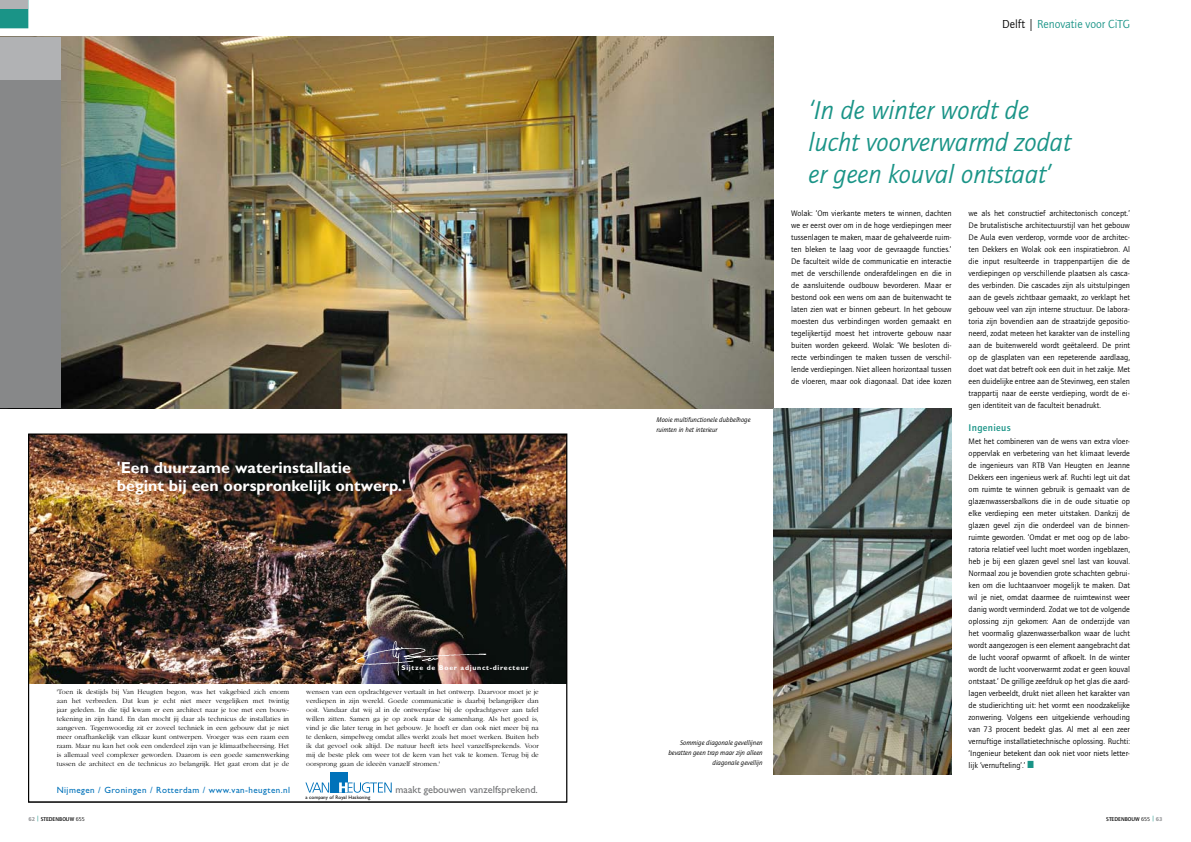
<style>
.page{position:relative;width:1191px;height:842px;background:#fff}
.page>*{position:absolute;margin:0;border:0;box-sizing:border-box;transform-origin:0 0}
.t1{font:italic 26.7px/32px "Quay Sans";color:#1a9487}
.t2{font:700 16px/18px "Gill Sans";color:#fff}
.t3{font:12px "Quay Sans";color:#1a9487}
.t4{font:10.3px "Gill Sans";color:#707173}
.t5{font:500 10px "Quay Sans";letter-spacing:.03em;color:#1a9487}
.t6{font:9px "Gill Sans";letter-spacing:.05em;color:#0072ba}
.t7{font:8.2px/12px "Quay Sans";color:#000;text-align:justify}
.t8{font:300 7px/9px "Garamond";color:#000;text-align:justify}
.t9{font:italic 7px/10px "Quay Sans";color:#000}
.t10{font:700 7px "Gill Sans";letter-spacing:.1em;color:#fff}
.t11{font:500 5.7px "Quay Sans";color:#000}
.t12{font:5.1px "Gill Sans";letter-spacing:.01em;color:#000}
.s1{color:#000}
.s2{color:#1a9487}
.s3{font-weight:900;color:#9c9d9f}
.s4{font-weight:400}
</style>
<div class="page">
<img style="left:31px;top:436px;width:534px;height:247px">
<div style="left:330px;top:772px;width:18px;height:20px;background:#0072ba"></div>
<svg style="left:305px;top:782px;width:24px;height:10px"></svg>
<svg style="left:339px;top:782px;width:53px;height:11px"></svg>
<img style="left:353px;top:639px;width:136px;height:38px">
<img style="left:61px;top:37px;width:712px;height:371px">
<img style="left:773px;top:408px;width:178px;height:366px">
<div style="left:0;top:76px;width:61px;height:332px;background:#878889"></div>
<div style="left:0;top:37px;width:61px;height:42px;background:#b1b2b4"></div>
<div style="left:0;top:0;width:28px;height:28px;background:#1a9487"></div>
<div style="left:0;top:0;width:28px;height:9px;background:#b1b2b4"></div>
<h3 class="t3" style="left:1002px;top:18px;width:129px"><span class="s1">Delft |</span> Renovatie voor CiTG</h3>
<h2 class="t2" style="left:117px;top:459px;width:291px">'Een duurzame waterinstallatie<br>begint bij een oorspronkelijk ontwerp.'</h2>
<p class="t10" style="left:401px;top:663px;width:129px">Sijtze de Boer adjunct-directeur</p>
<p class="t8" style="left:57px;top:687px;width:234px">'Toen ik destijds bij Van Heugten begon, was het vakgebied zich enorm aan het verbreden. Dat kun je echt niet meer vergelijken met twintig jaar geleden. In die tijd kwam er een architect naar je toe met een bouw&shy;tekening in zijn hand. En dan mocht jij daar als technicus de installaties in aangeven. Tegenwoordig zit er zoveel techniek in een gebouw dat je niet meer onafhankelijk van elkaar kunt ontwerpen. Vroeger was een raam een raam. Maar nu kan het ook een onderdeel zijn van je klimaatbeheersing. Het is allemaal veel complexer geworden. Daarom is een goede samenwerking tussen de architect en de technicus zo belangrijk. Het gaat erom dat je de</p>
<p class="t8" style="left:306px;top:687px;width:234px">wensen van een opdrachtgever vertaalt in het ontwerp. Daarvoor moet je je verdiepen in zijn wereld. Goede communicatie is daarbij belangrijker dan ooit. Vandaar dat wij al in de ontwerpfase bij de opdrachtgever aan tafel willen zitten. Samen ga je op zoek naar de samenhang. Als het goed is, vind je die later terug in het gebouw. Je hoeft er dan ook niet meer bij na te denken, simpelweg omdat alles werkt zoals het moet werken. Buiten heb ik dat gevoel ook altijd. De natuur heeft iets heel vanzelfsprekends. Voor mij de beste plek om weer tot de kern van het vak te komen. Terug bij de oorsprong gaan de ideeën vanzelf stromen.'</p>
<p class="t6" style="left:57px;top:784px;width:235px">Nijmegen / Groningen / Rotterdam / www.van-heugten.nl</p>
<p class="t4" style="left:395px;top:783px;width:144px">maakt gebouwen vanzelfsprekend.</p>
<p class="t12" style="left:305px;top:794px;width:66px">a company of Royal Haskoning</p>
<p class="t9" style="left:656px;top:415px;width:96px">Mooie multifunctionele dubbelhoge ruimten in het interieur</p>
<p class="t9" style="left:668px;top:738px;width:96px;text-align:right">Sommige diagonale gevellijnen bevatten geen trap maar zijn alleen diagonale gevellijn</p>
<h1 class="t1" style="left:808px;top:95px;width:264px">‘In de winter wordt de lucht voorverwarmd zodat er geen kouval ontstaat’</h1>
<p class="t7" style="left:791px;top:207px;width:162px">Wolak: ‘Om vierkante meters te winnen, dachten we er eerst over om in de hoge verdiepingen meer tussenlagen te maken, maar de gehalveerde ruim&shy;ten bleken te laag voor de gevraagde functies.’ De faculteit wilde de communicatie en interactie met de verschillende onderafdelingen en die in de aansluitende oudbouw bevorderen. Maar er bestond ook een wens om aan de buitenwacht te laten zien wat er binnen gebeurt. In het gebouw moesten dus verbindingen worden gemaakt en tegelijkertijd moest het introverte gebouw naar buiten worden gekeerd. Wolak: ‘We besloten di&shy;recte verbindingen te maken tussen de verschil&shy;lende verdiepingen. Niet alleen horizontaal tussen de vloeren, maar ook diagonaal. Dat idee kozen</p>
<p class="t7" style="left:968px;top:207px;width:163px">we als het constructief architectonisch concept.’ De brutalistische architectuurstijl van het gebouw De Aula even verderop, vormde voor de architec&shy;ten Dekkers en Wolak ook een inspiratiebron. Al die input resulteerde in trappenpartijen die de verdiepingen op verschillende plaatsen als casca&shy;des verbinden. Die cascades zijn als uitstulpingen aan de gevels zichtbaar gemaakt, zo verklapt het gebouw veel van zijn interne structuur. De labora&shy;toria zijn bovendien aan de straatzijde gepositio&shy;neerd, zodat meteen het karakter van de instelling aan de buitenwereld wordt geëtaleerd. De print op de glasplaten van een repeterende aardlaag, doet wat dat betreft ook een duit in het zakje. Met een duidelijke entree aan de Stevinweg, een stalen trappartij naar de eerste verdieping, wordt de ei&shy;gen identiteit van de faculteit benadrukt.</p>
<p class="t5" style="left:968px;top:422px;width:44px">Ingenieus</p>
<p class="t7" style="left:968px;top:435px;width:163px">Met het combineren van de wens van extra vloer&shy;oppervlak en verbetering van het klimaat leverde de ingenieurs van RTB Van Heugten en Jeanne Dekkers een ingenieus werk af. Ruchti legt uit dat om ruimte te winnen gebruik is gemaakt van de glazenwassersbalkons die in de oude situatie op elke verdieping een meter uitstaken. Dankzij de glazen gevel zijn die onderdeel van de binnen&shy;ruimte geworden. ‘Omdat er met oog op de labo&shy;ratoria relatief veel lucht moet worden ingeblazen, heb je bij een glazen gevel snel last van kouval.<br>Normaal zou je bovendien grote schachten gebrui&shy;ken om die luchtaanvoer mogelijk te maken. Dat wil je niet, omdat daarmee de ruimtewinst weer danig wordt verminderd. Zodat we tot de volgende oplossing zijn gekomen: Aan de onderzijde van het voormalig glazenwasserbalkon waar de lucht wordt aangezogen is een element aangebracht dat de lucht vooraf opwarmt of afkoelt. In de winter wordt de lucht voorverwarmt zodat er geen kouval ontstaat.’ De grillige zeefdruk op het glas die aard&shy;lagen verbeeldt, drukt niet alleen het karakter van de studierichting uit: het vormt een noodzakelijke zonwering. Volgens een uitgekiende verhouding van 73 procent bedekt glas. Al met al een zeer vernuftige installatietechnische oplossing. Ruchti: ‘Ingenieur betekent dan ook niet voor niets letter&shy;lijk ‘vernufteling’.’ <span class="s2">■</span></p>
<p class="t11" style="left:28px;top:816px;width:58px"><span class="s3">62</span> <span class="s2">|</span> STEDENBOUW <span class="s4">655</span></p>
<p class="t11" style="left:1106px;top:816px;width:58px">STEDENBOUW <span class="s4">655</span> <span class="s2">|</span> <span class="s3">63</span></p>
</div>
